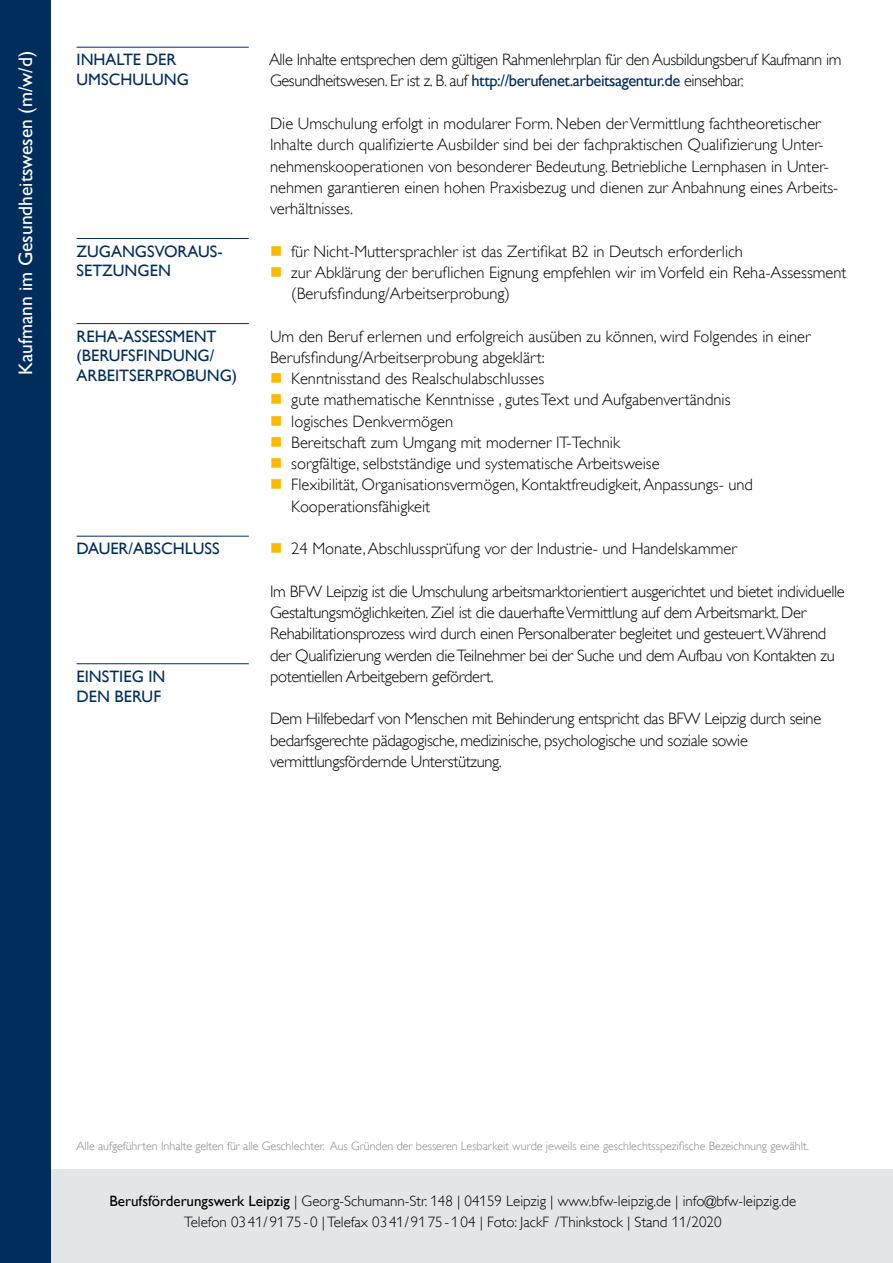
<style>
.page{position:relative;width:893px;height:1263px;background:#fff}
.page>*{position:absolute;margin:0;border:0;box-sizing:border-box;transform-origin:0 0}
.t1{font:19.5px "Gill Sans Alt One WGL";color:#fff}
.Auflistung{font:16.5px/21.3px "Gill Sans Alt One WGL Light";letter-spacing:-.01em;color:#000}
.Fließtext{font:16.5px/21.3px "Gill Sans Alt One WGL Light";color:#000}
.Fließtext-2{font:16.5px/21.3px "Gill Sans Alt One WGL Light";letter-spacing:-.025em;color:#000}
.Überschrift_Text{font:16.5px/19.8px "Gill Sans Alt One WGL";color:#002d5c}
.t2{font:15px "Gill Sans Alt One WGL Light";color:#000}
.Ergänzungstext{font:12px "Gill Sans Alt One WGL Light";color:#868786}
.s1{font-family:"Gill Sans Alt One WGL";color:#002d5c}
.s2{font-family:"Gill Sans Alt One WGL"}
</style>
<div class="page">
<div style="left:0;top:1169px;width:893px;height:94px;background:#e2e6e6"></div>
<div style="left:0;top:0;width:51px;height:1263px;background:#002d5c"></div>
<hr style="left:77px;top:47px;width:172px;height:1px;background:#002d5c">
<hr style="left:77px;top:238px;width:172px;height:1px;background:#002d5c">
<hr style="left:77px;top:323px;width:172px;height:1px;background:#002d5c">
<hr style="left:77px;top:536px;width:172px;height:1px;background:#002d5c">
<hr style="left:77px;top:663px;width:172px;height:1px;background:#002d5c">
<p class="t1" style="left:12px;top:375px;width:326px;rotate:-90deg">Kaufmann im Gesundheitswesen (m/w/d)</p>
<p class="Überschrift_Text" style="left:77px;top:50px;width:114px">INHALTE DER<br>UMSCHULUNG</p>
<p class="Überschrift_Text" style="left:77px;top:241px;width:148px">ZUGANGSVORAUS-<br>SETZUNGEN</p>
<p class="Überschrift_Text" style="left:77px;top:326px;width:162px">REHA-ASSESSMENT (BERUFSFINDUNG/<br>ARBEITSERPROBUNG)</p>
<p class="Überschrift_Text" style="left:77px;top:539px;width:145px">DAUER/ABSCHLUSS</p>
<p class="Überschrift_Text" style="left:77px;top:666px;width:90px">EINSTIEG IN<br>DEN BERUF</p>
<p class="Fließtext-2" style="left:269px;top:49px;width:574px">Alle Inhalte entsprechen dem gültigen Rahmenlehrplan für den Ausbildungsberuf Kaufmann im<br>Gesundheitswesen. Er ist z. B. auf <span class="s1">http://berufenet.arbeitsagentur.de</span> einsehbar.</p>
<p class="Fließtext" style="left:270px;top:113px;width:570px">Die Umschulung erfolgt in modularer Form. Neben der Vermittlung fachtheoretischer Inhalte durch qualifizierte Ausbilder sind bei der fachpraktischen Qualifizierung Unter&shy;nehmenskooperationen von besonderer Bedeutung. Betriebliche Lernphasen in Unter&shy;nehmen garantieren einen hohen Praxisbezug und dienen zur Anbahnung eines Arbeits&shy;verhältnisses.</p>
<p class="Auflistung" style="left:291px;top:240px;width:453px">für Nicht-Muttersprachler ist das Zertifikat B2 in Deutsch erforderlich</p>
<p class="Auflistung" style="left:291px;top:262px;width:557px">zur Abklärung der beruflichen Eignung empfehlen wir im Vorfeld ein Reha-Assessment (Berufsfindung/Arbeitserprobung)</p>
<p class="Fließtext" style="left:270px;top:325px;width:542px">Um den Beruf erlernen und erfolgreich ausüben zu können, wird Folgendes in einer<br>Berufsfindung/Arbeitserprobung abgeklärt:</p>
<p class="Auflistung" style="left:291px;top:368px;width:254px">Kenntnisstand des Realschulabschlusses</p>
<p class="Auflistung" style="left:291px;top:389px;width:441px">gute mathematische Kenntnisse , gutes Text und Aufgabenvertändnis</p>
<p class="Auflistung" style="left:291px;top:410px;width:163px">logisches Denkvermögen</p>
<p class="Auflistung" style="left:291px;top:432px;width:330px">Bereitschaft zum Umgang mit moderner IT-Technik</p>
<p class="Auflistung" style="left:291px;top:453px;width:370px">sorgfältige, selbstständige und systematische Arbeitsweise</p>
<p class="Auflistung" style="left:291px;top:474px;width:463px">Flexibilität, Organisationsvermögen, Kontaktfreudigkeit, Anpassungs- und<br>Kooperationsfähigkeit</p>
<p class="Auflistung" style="left:291px;top:538px;width:447px">24 Monate, Abschlussprüfung vor der Industrie- und Handelskammer</p>
<p class="Auflistung" style="left:270px;top:581px;width:576px">Im BFW Leipzig ist die Umschulung arbeitsmarktorientiert ausgerichtet und bietet individuelle Gestaltungsmöglichkeiten. Ziel ist die dauerhafte Vermittlung auf dem Arbeitsmarkt. Der Rehabilitationsprozess wird durch einen Personalberater begleitet und gesteuert.Während der Qualifizierung werden die Teilnehmer bei der Suche und dem Aufbau von Kontakten zu potentiellen Arbeitgebern gefördert.</p>
<p class="Auflistung" style="left:270px;top:708px;width:553px">Dem Hilfebedarf von Menschen mit Behinderung entspricht das BFW Leipzig durch seine bedarfsgerechte pädagogische, medizinische, psychologische und soziale sowie vermittlungsfördernde Unterstützung.</p>
<p class="Ergänzungstext" style="left:77px;top:1137px;width:734px">Alle aufgeführten Inhalte gelten für alle Geschlechter. Aus Gründen der besseren Lesbarkeit wurde jeweils eine geschlechtsspezifische Bezeichnung gewählt.</p>
<p class="t2" style="left:110px;top:1191px;width:688px"><span class="s2">Berufsförderungswerk Leipzig</span> | Georg-Schumann-Str. 148 | 04159 Leipzig | www.bfw-leipzig.de | info@bfw-leipzig.de</p>
<p class="t2" style="left:184px;top:1212px;width:539px">Telefon 03 41/ 9175-0 | Telefax 03 41/ 9175-1 04 | Foto: JackF /Thinkstock | Stand 11/2020</p>
</div>
